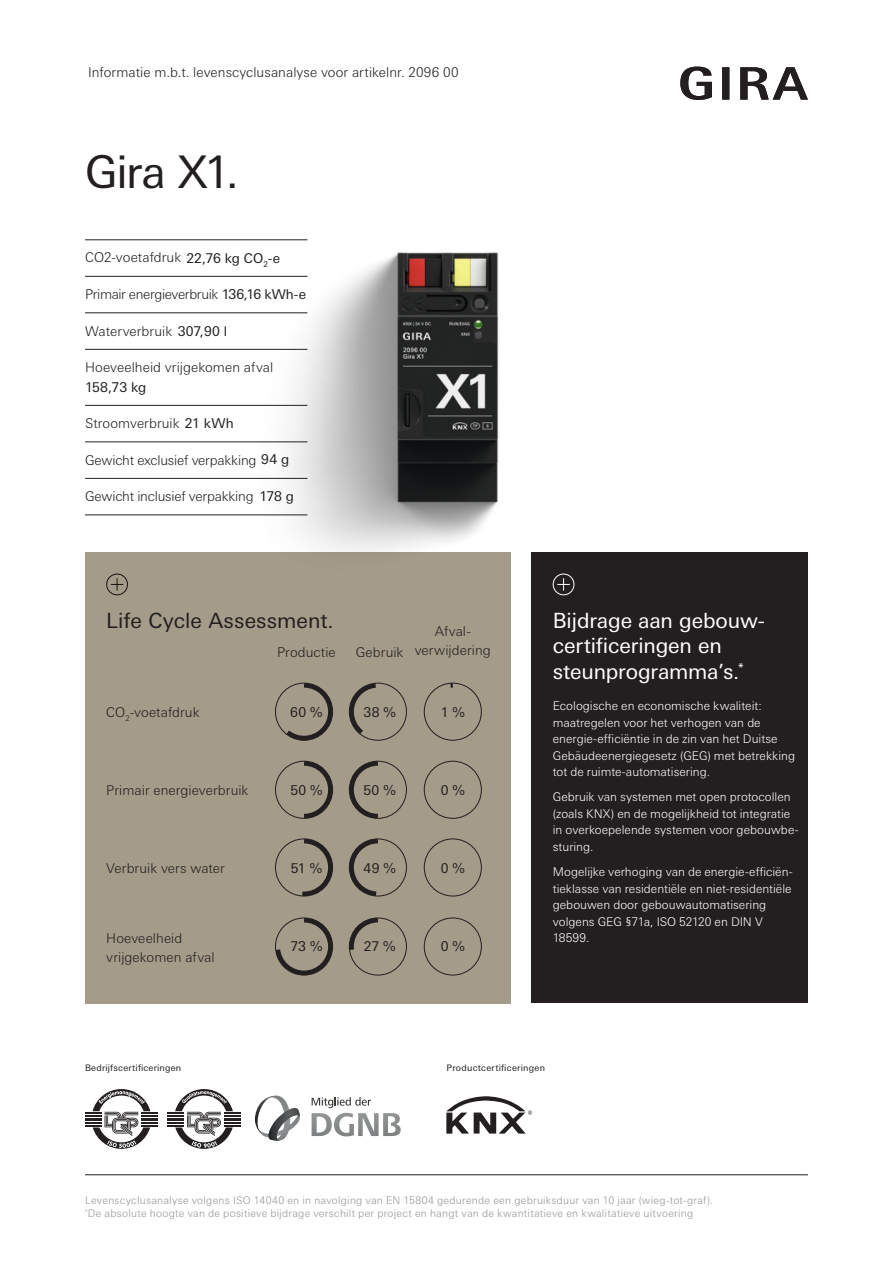
<style>
.page{position:relative;width:893px;height:1263px;background:#fff}
.page>*{position:absolute;margin:0;border:0;box-sizing:border-box;transform-origin:0 0}
.Headline{font:45px "Univers Next W1 G";letter-spacing:-.035em;color:#231f20}
.t1{font:21px/25.2px "Univers Next W1 G";letter-spacing:-.01em;color:#fff}
.t2{font:21px "Univers Next W1 G";letter-spacing:.005em;color:#231f20}
.Fließtext_-_mehrspaltig{font:300 13.5px "Univers Next W1 G";letter-spacing:-.01em;color:#231f20}
.t3{font:300 13.5px/19.5px "Univers Next Pro";letter-spacing:.005em;color:#231f20;text-align:center}
.Headline-2{font:300 13.5px "Univers Next W1 G";letter-spacing:.005em;color:#231f20}
.t4{font:13.5px "Univers Next Pro";letter-spacing:.015em;color:#231f20}
.Fließtext_-_mehrspaltig-2{font:13.5px "Univers Next W1 G";letter-spacing:-.01em;color:#231f20}
.Hightlights_Tabellensatz{font:300 12px/16.5px "Univers Next W1 G";color:#fff}
.t5{font:300 10.5px/13.5px "Univers Next W1 G";letter-spacing:.025em;color:#939598}
.t6{font:9px "Univers Next W1 G";letter-spacing:.03em;color:#231f20}
.s1{font-weight:400}
</style>
<div class="page">
<hr style="left:85px;top:1174px;width:723px;height:1px;background:#231f20">
<div style="left:531px;top:552px;width:277px;height:451px;background:#231f20"></div>
<div style="left:85px;top:552px;width:425px;height:452px;background:#a59b89"></div>
<img style="left:215px;top:239px;width:360px;height:371px">
<div style="left:424px;top:683px;width:58px;height:57px;border:1px solid #231f20;border-radius:50%"></div>
<div style="left:424px;top:761px;width:58px;height:57px;border:1px solid #231f20;border-radius:50%"></div>
<div style="left:424px;top:839px;width:58px;height:57px;border:1px solid #231f20;border-radius:50%"></div>
<div style="left:424px;top:918px;width:58px;height:57px;border:1px solid #231f20;border-radius:50%"></div>
<svg style="left:281px;top:682px;width:53px;height:59px"></svg>
<svg style="left:348px;top:682px;width:32px;height:57px"></svg>
<svg style="left:446px;top:682px;width:11px;height:6px"></svg>
<svg style="left:300px;top:760px;width:34px;height:59px"></svg>
<svg style="left:348px;top:760px;width:34px;height:59px"></svg>
<svg style="left:297px;top:838px;width:37px;height:59px"></svg>
<svg style="left:348px;top:838px;width:34px;height:59px"></svg>
<svg style="left:275px;top:917px;width:59px;height:59px"></svg>
<svg style="left:348px;top:917px;width:34px;height:38px"></svg>
<svg style="left:312px;top:1097px;width:89px;height:39px"></svg>
<svg style="left:255px;top:1095px;width:45px;height:46px"></svg>
<svg style="left:85px;top:1089px;width:73px;height:60px"></svg>
<svg style="left:168px;top:1089px;width:72px;height:60px"></svg>
<div style="left:106px;top:574px;width:22px;height:21px;border:1px solid #231f20;border-radius:50%"></div>
<svg style="left:111px;top:578px;width:12px;height:13px"></svg>
<svg style="left:680px;top:67px;width:128px;height:33px"></svg>
<svg style="left:446px;top:1096px;width:86px;height:37px"></svg>
<div style="left:553px;top:574px;width:21px;height:21px;border:1px solid #fff;border-radius:50%"></div>
<svg style="left:557px;top:578px;width:13px;height:13px"></svg>
<hr style="left:85px;top:240px;width:222px;height:1px;background:#231f20">
<hr style="left:85px;top:276px;width:222px;height:1px;background:#231f20">
<hr style="left:85px;top:313px;width:222px;height:1px;background:#231f20">
<hr style="left:85px;top:349px;width:222px;height:1px;background:#231f20">
<hr style="left:85px;top:405px;width:222px;height:1px;background:#231f20">
<hr style="left:85px;top:442px;width:222px;height:1px;background:#231f20">
<hr style="left:85px;top:478px;width:222px;height:1px;background:#231f20">
<hr style="left:85px;top:515px;width:222px;height:1px;background:#231f20">
<p class="Headline-2" style="left:88px;top:64px;width:372px">Informatie m.b.t. levenscyclusanalyse voor artikelnr. 2096 00</p>
<p class="Headline" style="left:85px;top:146px;width:155px">Gira X1.</p>
<p class="Fließtext_-_mehrspaltig" style="left:85px;top:250px;width:197px">CO2-voetafdruk <span class="s1">22,76 kg CO</span><sub>2</sub><span class="s1">-e</span></p>
<p class="Fließtext_-_mehrspaltig" style="left:85px;top:286px;width:223px">Primair energieverbruik <span class="s1">136,16 kWh-e</span></p>
<p class="Fließtext_-_mehrspaltig" style="left:85px;top:323px;width:144px">Waterverbruik <span class="s1">307,90 l</span></p>
<p class="Headline-2" style="left:85px;top:359px;width:190px">Hoeveelheid vrijgekomen afval</p>
<p class="Fließtext_-_mehrspaltig-2" style="left:85px;top:379px;width:63px">158,73 kg</p>
<p class="Fließtext_-_mehrspaltig" style="left:85px;top:415px;width:150px">Stroomverbruik <span class="s1">21 kWh</span></p>
<p class="Fließtext_-_mehrspaltig" style="left:85px;top:452px;width:206px">Gewicht exclusief verpakking <span class="s1">94 g</span></p>
<p class="Fließtext_-_mehrspaltig" style="left:85px;top:488px;width:211px">Gewicht inclusief verpakking <span class="s1">178 g</span></p>
<h2 class="t2" style="left:106px;top:609px;width:229px">Life Cycle Assessment.</h2>
<p class="t3" style="left:277px;top:642px;width:60px">Productie</p>
<p class="t3" style="left:356px;top:642px;width:49px">Gebruik</p>
<p class="t3" style="left:415px;top:621px;width:78px">Afval&shy;verwijdering</p>
<p class="t3" style="left:106px;top:702px;width:95px">CO<sub>2</sub>-voetafdruk</p>
<p class="t4" style="left:290px;top:704px;width:34px">60 %</p>
<p class="t4" style="left:364px;top:704px;width:34px">38 %</p>
<p class="t4" style="left:441px;top:704px;width:26px">1 %</p>
<p class="t3" style="left:106px;top:780px;width:144px">Primair energieverbruik</p>
<p class="t4" style="left:290px;top:782px;width:34px">50 %</p>
<p class="t4" style="left:364px;top:782px;width:34px">50 %</p>
<p class="t4" style="left:441px;top:782px;width:26px">0 %</p>
<p class="t3" style="left:106px;top:858px;width:120px">Verbruik vers water</p>
<p class="t4" style="left:291px;top:860px;width:33px">51 %</p>
<p class="t4" style="left:364px;top:860px;width:34px">49 %</p>
<p class="t4" style="left:441px;top:860px;width:26px">0 %</p>
<p class="t3" style="left:106px;top:928px;width:110px;text-align:left">Hoeveelheid vrijgekomen afval</p>
<p class="t4" style="left:290px;top:938px;width:33px">73 %</p>
<p class="t4" style="left:364px;top:938px;width:33px">27 %</p>
<p class="t4" style="left:441px;top:938px;width:26px">0 %</p>
<h2 class="t1" style="left:553px;top:608px;width:214px">Bijdrage aan gebouw&shy;certificeringen en steunprogramma’s.<sup>*</sup></h2>
<p class="Hightlights_Tabellensatz" style="left:553px;top:698px;width:244px">Ecologische en economische kwaliteit: maatregelen voor het verhogen van de energie-efficiëntie in de zin van het Duitse Gebäudeenergiegesetz (GEG) met betrekking tot de ruimte-automatisering.</p>
<p class="Hightlights_Tabellensatz" style="left:553px;top:789px;width:247px">Gebruik van systemen met open protocollen (zoals KNX) en de mogelijkheid tot integratie in overkoepelende systemen voor gebouwbe&shy;sturing.</p>
<p class="Hightlights_Tabellensatz" style="left:553px;top:863px;width:241px">Mogelijke verhoging van de energie-efficiën&shy;tieklasse van residentiële en niet-residentiële gebouwen door gebouwautomatisering volgens GEG §71a, ISO 52120 en DIN V 18599.</p>
<p class="t6" style="left:85px;top:1062px;width:98px">Bedrijfscertificeringen</p>
<p class="t6" style="left:446px;top:1062px;width:100px">Productcertificeringen</p>
<p class="t5" style="left:85px;top:1193px;width:629px">Levenscyclusanalyse volgens ISO 14040 en in navolging van EN 15804 gedurende een gebruiksduur van 10 jaar (wieg-tot-graf). <sup>*</sup>De absolute hoogte van de positieve bijdrage verschilt per project en hangt van de kwantitatieve en kwalitatieve uitvoering</p>
</div>
